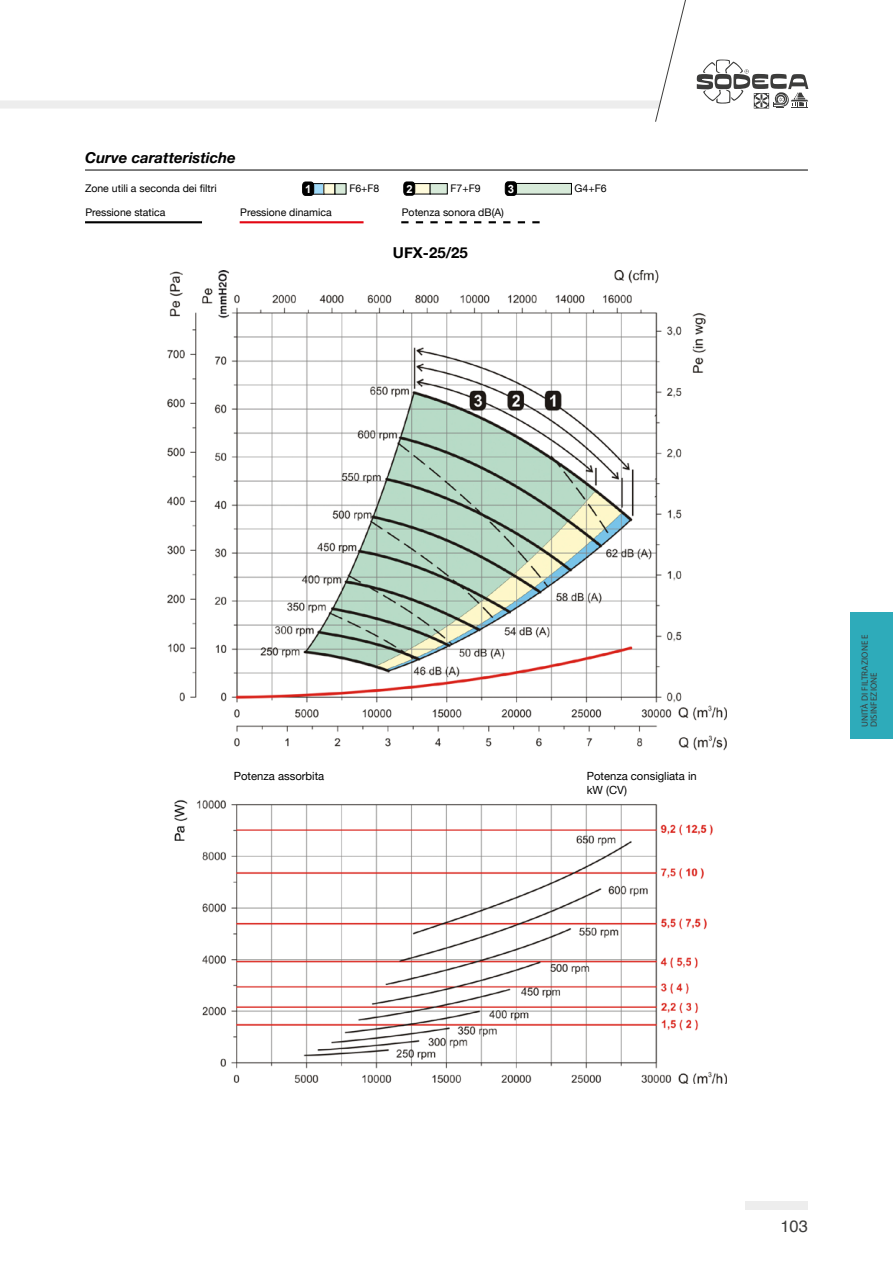
<style>
.page{position:relative;width:893px;height:1263px;background:#fff}
.page>*{position:absolute;margin:0;border:0;box-sizing:border-box;transform-origin:0 0}
.t1{font:16.5px "Helvetica";color:#3c3c3b}
.t2{font:italic 700 15px "Helvetica Neue";color:#000}
.t3{font:700 15px "Helvetica Neue";color:#000}
.t4{font:700 11.4px "Arial";color:#fff}
.t5{font:11.25px/13.5px "Helvetica Neue";color:#000}
.t6{font:700 11.25px "Arial";color:#fff}
.t7{font:700 11.1px "Arial";color:#fff}
.t8{font:10.5px "Helvetica Neue";color:#000}
.t9{font:9px/9px "Myriad Pro";letter-spacing:.02em;color:#3c3c3b}
</style>
<div class="page">
<svg style="left:0;top:0;width:686px;height:122px"></svg>
<svg style="left:697px;top:59px;width:111px;height:50px"></svg>
<div style="left:746px;top:1201px;width:62px;height:8px;background:#ededed"></div>
<div style="left:850px;top:612px;width:43px;height:126px;background:#2eabba"></div>
<img style="left:167px;top:270px;width:560px;height:813px">
<hr style="left:85px;top:170px;width:723px;height:1px;background:#000">
<div style="left:313px;top:184px;width:11px;height:10px;background:#a1daf8"></div>
<div style="left:324px;top:184px;width:11px;height:10px;background:#fffbdc"></div>
<div style="left:324px;top:183px;width:11px;height:11px;border:1px solid #000"></div>
<div style="left:335px;top:184px;width:11px;height:10px;background:#d7ead9"></div>
<div style="left:335px;top:183px;width:11px;height:11px;border:1px solid #000"></div>
<svg style="left:302px;top:182px;width:12px;height:14px"></svg>
<div style="left:413px;top:184px;width:17px;height:10px;background:#fffbdc"></div>
<div style="left:413px;top:183px;width:17px;height:11px;border:1px solid #000"></div>
<div style="left:430px;top:184px;width:17px;height:10px;background:#d7ead9"></div>
<div style="left:430px;top:183px;width:17px;height:11px;border:1px solid #000"></div>
<svg style="left:403px;top:182px;width:12px;height:14px"></svg>
<div style="left:514px;top:183px;width:57px;height:11px;background:#d7ead9"></div>
<div style="left:514px;top:183px;width:58px;height:11px;border:1px solid #000"></div>
<svg style="left:505px;top:181px;width:12px;height:15px"></svg>
<hr style="left:85px;top:221px;width:117px;height:2px;background:#000">
<hr style="left:240px;top:221px;width:124px;height:2px;background:#e30613">
<svg style="left:401px;top:221px;width:139px;height:2px"></svg>
<h2 class="t2" style="left:85px;top:146px;width:152px">Curve caratteristiche</h2>
<p class="t8" style="left:85px;top:180px;width:133px">Zone utili a seconda dei filtri</p>
<p class="t6" style="left:305px;top:182px;width:8px">1</p>
<p class="t8" style="left:349px;top:180px;width:32px">F6+F8</p>
<p class="t7" style="left:406px;top:182px;width:8px">2</p>
<p class="t8" style="left:451px;top:180px;width:32px">F7+F9</p>
<p class="t4" style="left:508px;top:181px;width:8px">3</p>
<p class="t8" style="left:575px;top:180px;width:33px">G4+F6</p>
<p class="t8" style="left:85px;top:205px;width:82px">Pressione statica</p>
<p class="t8" style="left:240px;top:205px;width:93px">Pressione dinamica</p>
<p class="t8" style="left:402px;top:205px;width:104px">Potenza sonora dB(A)</p>
<h2 class="t3" style="left:393px;top:241px;width:77px">UFX-25/25</h2>
<p class="t5" style="left:234px;top:770px;width:92px">Potenza assorbita</p>
<p class="t5" style="left:587px;top:770px;width:111px">Potenza consigliata in kW (CV)</p>
<p class="t9" style="left:860px;top:727px;width:95px;rotate:-90deg">UNITÀ DI FILTRAZIONE E<br>DISINFEZIONE</p>
<h1 class="t1" style="left:780px;top:1214px;width:29px">103</h1>
</div>
